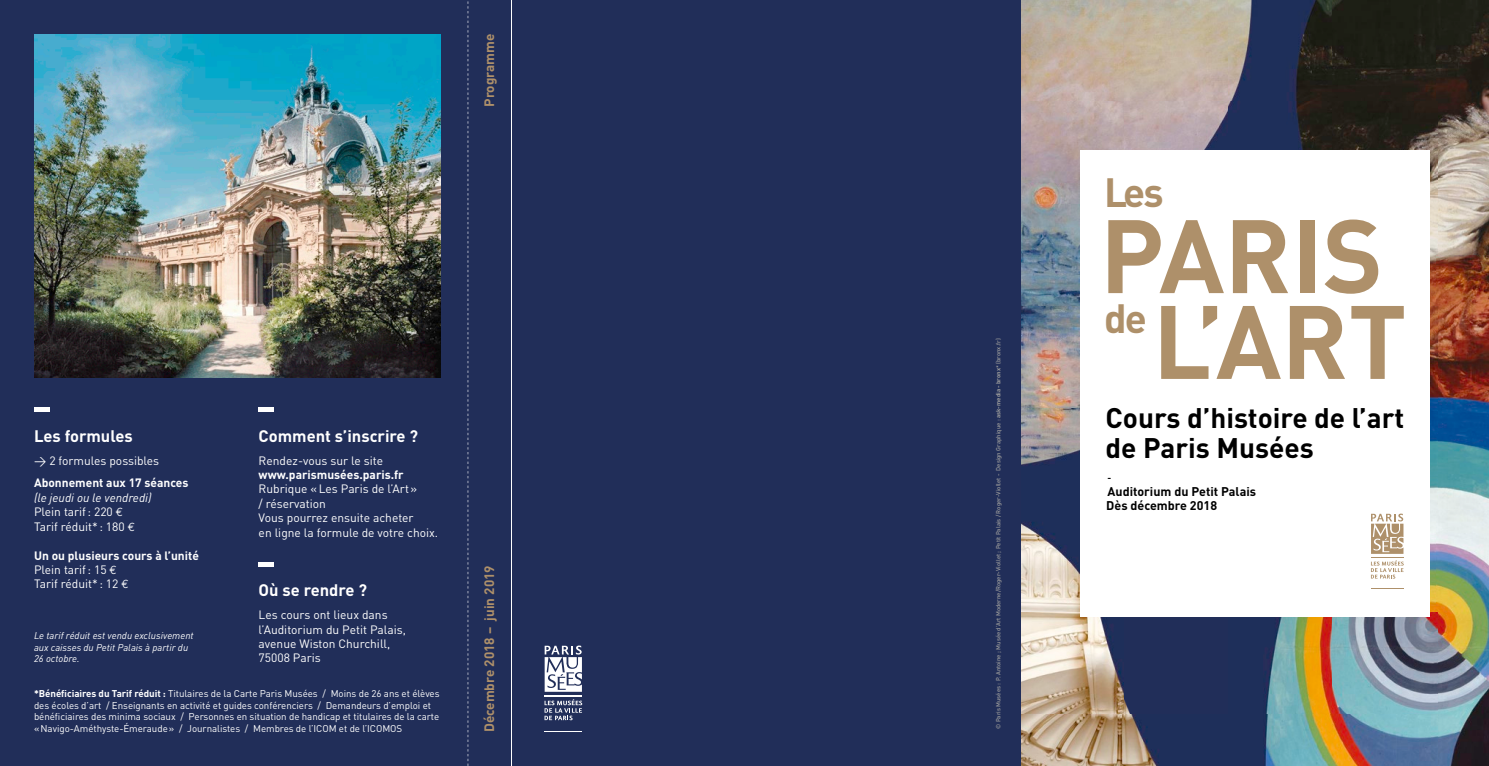
<style>
.page{position:relative;width:1489px;height:766px;background:#fff}
.page>*{position:absolute;margin:0;border:0;box-sizing:border-box;transform-origin:0 0}
.t1{font:700 102.45px "DIN";color:#ae906a}
.t2{font:700 40.35px "DIN";color:#ae906a}
.t3{font:700 28.05px/29.7px "DIN";color:#000}
.t4{font:700 16.5px "DIN";color:#fff}
.t5{font:700 13.5px "DIN";color:#ae906a}
.t6{font:700 12.45px/13.4px "DIN";color:#000}
.t7{font:12px/14.4px "DIN";color:#fff}
.t8{font:700 12px "DIN";color:#fff}
.t9{font:9.75px/11.7px "DIN";letter-spacing:-.005em;color:#fff}
.t10{font:italic 9.75px/11.7px "DIN";color:#fff}
.t11{font:700 9px "DIN";color:#000}
.t12{font:500 6px "DIN";color:#9d9d9c}
.s1{font-style:italic}
.s2{font-family:"Euro Mono Std"}
.s3{font-weight:700}
</style>
<div class="page">
<div style="left:512px;top:0;width:508px;height:765px;background:#212e59"></div>
<div style="left:0;top:0;width:510px;height:765px;background:#212e59"></div>
<hr style="left:544px;top:695px;width:38px;height:1px;background:#fff">
<hr style="left:544px;top:731px;width:38px;height:1px;background:#fff">
<svg style="left:544px;top:699px;width:38px;height:21px"></svg>
<svg style="left:544px;top:645px;width:38px;height:46px"></svg>
<img style="left:1020px;top:0;width:468px;height:765px">
<div style="left:1080px;top:149px;width:349px;height:467px;background:#fff"></div>
<hr style="left:1370px;top:557px;width:33px;height:1px;background:#ae906a">
<hr style="left:1370px;top:588px;width:33px;height:1px;background:#ae906a">
<svg style="left:1371px;top:560px;width:32px;height:18px"></svg>
<svg style="left:1371px;top:513px;width:32px;height:40px"></svg>
<svg style="left:467px;top:1px;width:1px;height:764px"></svg>
<img style="left:34px;top:34px;width:407px;height:344px">
<hr style="left:34px;top:407px;width:15px;height:4px;background:#fff">
<hr style="left:259px;top:407px;width:15px;height:4px;background:#fff">
<div style="left:259px;top:561px;width:15px;height:5px;background:#fff"></div>
<p class="t5" style="left:480px;top:107px;width:75px;rotate:-90deg">Programme</p>
<h3 class="t4" style="left:34px;top:425px;width:100px">Les formules</h3>
<p class="t7" style="left:34px;top:452px;width:127px">&gt; 2 formules possibles</p>
<p class="t8" style="left:34px;top:475px;width:156px">Abonnement aux 17 séances</p>
<p class="t7" style="left:34px;top:490px;width:119px"><span class="s1">(le jeudi ou le vendredi)<br></span>Plein tarif : 220 <span class="s2">€<br></span>Tarif réduit* : 180 <span class="s2">€</span></p>
<p class="t7" style="left:34px;top:547px;width:166px"><span class="s3">Un ou plusieurs cours à l’unité<br></span>Plein tarif : 15 <span class="s2">€<br></span>Tarif réduit* : 12 <span class="s2">€</span></p>
<h3 class="t4" style="left:259px;top:425px;width:161px">Comment s’inscrire ?</h3>
<p class="t7" style="left:259px;top:452px;width:126px">Rendez-vous sur le site</p>
<p class="t8" style="left:259px;top:466px;width:147px">www.parismusées.paris.fr</p>
<p class="t7" style="left:259px;top:481px;width:181px">Rubrique « Les Paris de l’Art »<br>/ réservation<br>Vous pourrez ensuite acheter<br>en ligne la formule de votre choix.</p>
<h3 class="t4" style="left:259px;top:579px;width:110px">Où se rendre ?</h3>
<p class="t7" style="left:259px;top:607px;width:149px">Les cours ont lieux dans l’Auditorium du Petit Palais, avenue Wiston Churchill,<br>75008 Paris</p>
<p class="t9" style="left:34px;top:687px;width:407px"><span class="s3">*Bénéficiaires du Tarif réduit :</span> Titulaires de la Carte Paris Musées / Moins de 26 ans et élèves des écoles d’art / Enseignants en activité et guides conférenciers / Demandeurs d’emploi et bénéficiaires des minima sociaux / Personnes en situation de handicap et titulaires de la carte « Navigo-Améthyste-Émeraude » / Journalistes / Membres de l’ICOM et de l’ICOMOS</p>
<p class="t10" style="left:34px;top:629px;width:161px">Le tarif réduit est vendu exclusivement aux caisses du Petit Palais à partir du<br>26 octobre.</p>
<p class="t5" style="left:480px;top:732px;width:168px;rotate:-90deg">Décembre 2018 – juin 2019</p>
<p class="t12" style="left:994px;top:728px;width:392px;rotate:-90deg">© Paris Musées : P. Antoine ; Musée d’Art Moderne/Roger-Viollet ; Petit Palais / Roger-Viollet - Design Graphique : <span class="s3">ask-media - bronx</span>★ (bronx.fr)</p>
<h2 class="t2" style="left:1104px;top:166px;width:61px">Les</h2>
<h1 class="t1" style="left:1099px;top:189px;width:285px">PARIS</h1>
<h2 class="t2" style="left:1104px;top:292px;width:44px">de</h2>
<h1 class="t1" style="left:1152px;top:275px;width:255px">L’ART</h1>
<h3 class="t3" style="left:1105px;top:402px;width:300px">Cours d’histoire de l’art de Paris Musées</h3>
<p class="t11" style="left:1107px;top:472px;width:5px">-</p>
<p class="t6" style="left:1106px;top:484px;width:151px">Auditorium du Petit Palais<br>Dès décembre 2018</p>
</div>
